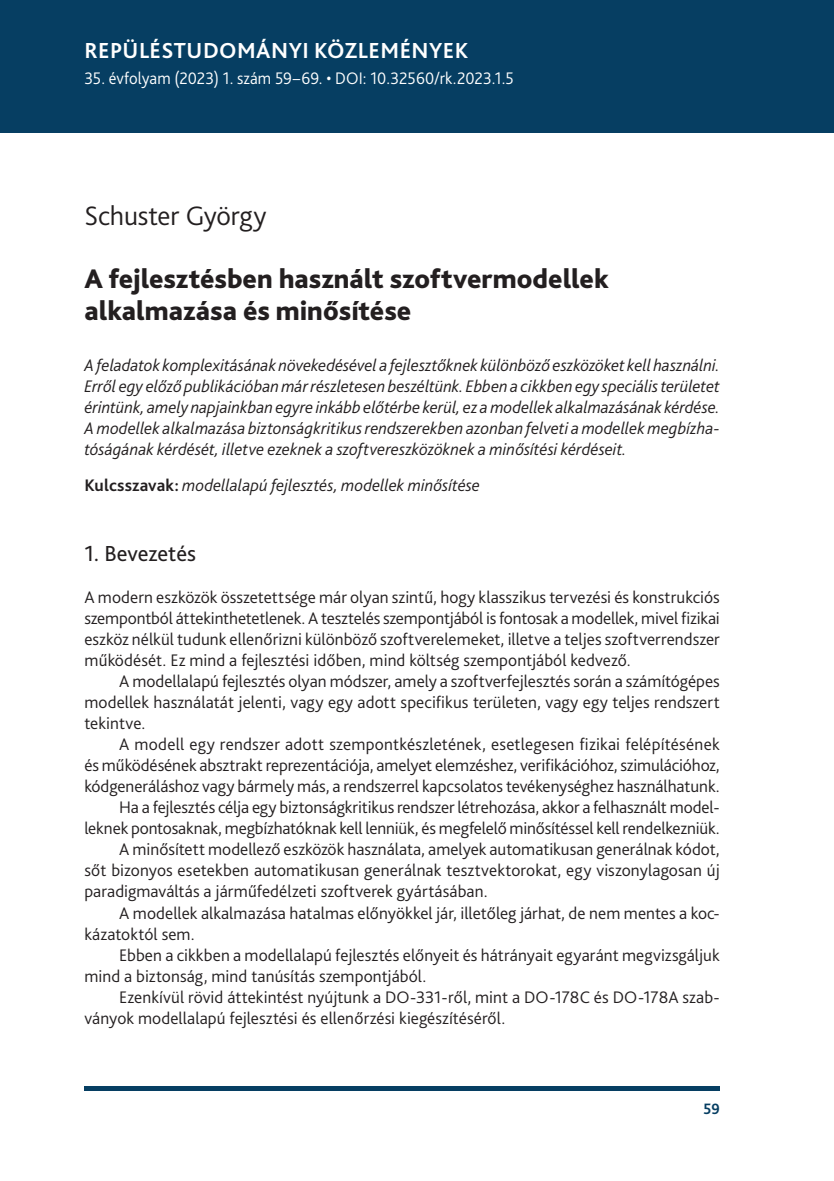
<style>
.page{position:relative;width:834px;height:1181px;background:#fff}
.page>*{position:absolute;margin:0;border:0;box-sizing:border-box;transform-origin:0 0}
._1__Head_Heavy_16{font:800 28px/31.5px "Bliss Pro";color:#231f20}
.Author{font:300 28px "Bliss Pro";color:#231f20}
.Running_header_right{font:700 22.75px "Bliss Pro";letter-spacing:.02em;color:#fff}
._1_1__Head_bold_13{font:22.75px "Bliss Pro";color:#231f20}
._1__Body{font:300 17.5px/21px "Bliss Pro";color:#231f20;text-align:justify}
._3__Abstract{font:italic 300 17.5px/21px "Bliss Pro";letter-spacing:.005em;color:#231f20;text-align:justify}
._2__Body_1st_paragraph{font:300 17.5px/21px "Bliss Pro";letter-spacing:.005em;color:#231f20;text-align:justify}
.Running_header_right-2{font:300 17.5px "Bliss Pro";letter-spacing:.005em;color:#fff;scale:.95 1}
.t1{font:700 15.75px "Bliss Pro";color:#063e62;scale:.95 1}
.s1{font-weight:700;font-style:normal}
</style>
<div class="page">
<div style="left:0;top:0;width:833px;height:132px;background:#063e62"></div>
<div style="left:84px;top:1086px;width:635px;height:5px;background:#063e62"></div>
<p class="Running_header_right" style="left:84px;top:37px;width:385px">REPÜLÉSTUDOMÁNYI KÖZLEMÉNYEK</p>
<p class="Running_header_right-2" style="left:84px;top:68px;width:453px">35. évfolyam (2023) 1. szám 59–69. • DOI: 10.32560/rk.2023.1.5</p>
<p class="Author" style="left:84px;top:199px;width:183px">Schuster György</p>
<p class="_1__Head_Heavy_16" style="left:84px;top:262px;width:526px">A fejlesztésben használt szoftvermodellek alkalmazása és minősítése</p>
<p class="_3__Abstract" style="left:84px;top:354px;width:636px">A feladatok komplexitásának növekedésével a fejlesztőknek különböző eszközöket kell használni.<br>Erről egy előző publikációban már részletesen beszéltünk. Ebben a cikkben egy speciális területet érintünk, amely napjainkban egyre inkább előtérbe kerül, ez amodellek alkalmazásának kérdése.</p>
<p class="_3__Abstract" style="left:84px;top:417px;width:636px">A modellek alkalmazása biztonságkritikus rendszerekben azonban felveti amodellek megbízha&shy;tóságának kérdését, illetve ezeknek a szoftvereszközöknek a minősítési kérdéseit.</p>
<p class="_3__Abstract" style="left:84px;top:474px;width:397px"><span class="s1">Kulcsszavak:</span> modellalapú fejlesztés, modellek minősítése</p>
<p class="_1_1__Head_bold_13" style="left:84px;top:540px;width:113px">1. Bevezetés</p>
<p class="_2__Body_1st_paragraph" style="left:84px;top:586px;width:637px">A modern eszközök összetettsége már olyan szintű, hogy klasszikus tervezési és konstrukciós szempontból áttekinthetetlenek. A tesztelés szempontjából is fontosak a modellek, mivel fizikai eszköz nélkül tudunk ellenőrizni különböző szoftverelemeket, illetve a teljes szoftverrendszer működését. Ez mind a fejlesztési időben, mind költség szempontjából kedvező.</p>
<p class="_1__Body" style="left:84px;top:670px;width:637px;text-indent:35px">A modellalapú fejlesztés olyan módszer, amely a szoftverfejlesztés során a számítógépes modellek használatát jelenti, vagy egy adott specifikus területen, vagy egy teljes rendszert tekintve.</p>
<p class="_1__Body" style="left:84px;top:733px;width:636px;text-indent:35px">A modell egy rendszer adott szempontkészletének, esetlegesen fizikai felépítésének és működésének absztrakt reprezentációja, amelyet elemzéshez, verifikációhoz, szimulációhoz, kódgeneráláshoz vagy bármely más, a rendszerrel kapcsolatos tevékenységhez használhatunk.</p>
<p class="_1__Body" style="left:84px;top:796px;width:636px;text-align:right">Ha a fejlesztés célja egy biztonságkritikus rendszer létrehozása, akkor a felhasznált model&shy;leknek pontosaknak, megbízhatóknak kell lenniük, és megfelelő minősítéssel kell rendelkezniük.</p>
<p class="_1__Body" style="left:84px;top:838px;width:636px;text-indent:35px">A minősített modellező eszközök használata, amelyek automatikusan generálnak kódot, sőt bizonyos esetekben automatikusan generálnak tesztvektorokat, egy viszonylagosan új paradigmaváltás a járműfedélzeti szoftverek gyártásában.</p>
<p class="_1__Body" style="left:84px;top:901px;width:636px;text-indent:35px">A modellek alkalmazása hatalmas előnyökkel jár, illetőleg járhat, de nem mentes a koc&shy;kázatoktól sem.</p>
<p class="_1__Body" style="left:84px;top:943px;width:636px;text-indent:35px">Ebben a cikkben a modellalapú fejlesztés előnyeit és hátrányait egyaránt megvizsgáljuk mind a biztonság, mind tanúsítás szempontjából.</p>
<p class="_1__Body" style="left:84px;top:985px;width:636px;text-indent:35px">Ezenkívül rövid áttekintést nyújtunk a DO-331-ről, mint a DO-178C és DO-178A szab&shy;ványok modellalapú fejlesztési és ellenőrzési kiegészítéséről.</p>
<p class="t1" style="left:703px;top:1099px;width:19px">59</p>
</div>
